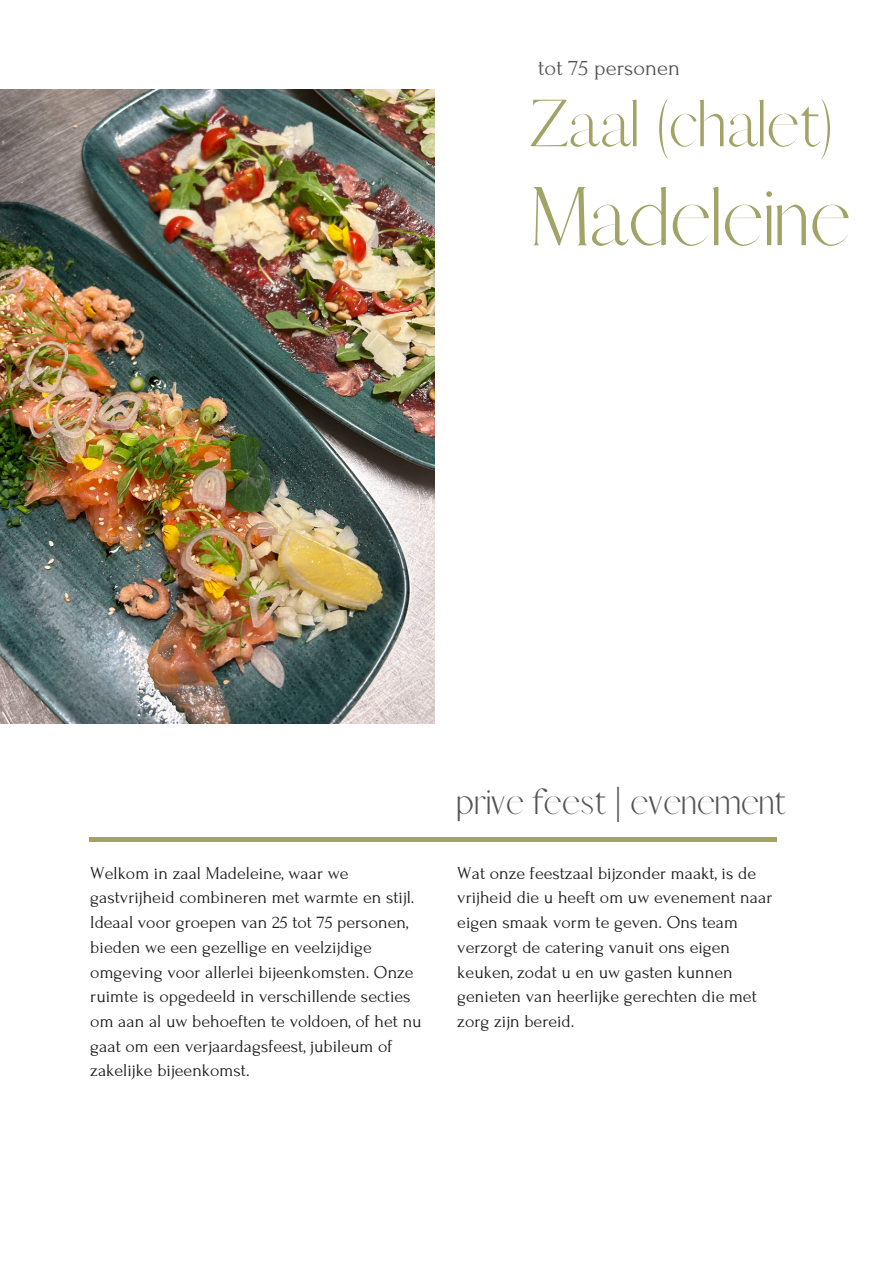
<style>
.page{position:relative;width:893px;height:1264px;background:#fff}
.page>*{position:absolute;margin:0;border:0;box-sizing:border-box;transform-origin:0 0}
.t1{font:75px "Afrah";color:#a2a367}
.t2{font:60px "Afrah";color:#a2a367}
.t3{font:33px "Afrah";color:#545454}
.t4{font:22.5px "Forum";color:#545454}
.t5{font:18px/24.8px "Forum";color:#181818}
</style>
<div class="page">
<hr style="left:89px;top:837px;width:687px;height:4px;background:#a2a367">
<img style="left:0;top:89px;width:435px;height:634px">
<p class="t4" style="left:538px;top:56px;width:143px">tot 75 personen</p>
<p class="t2" style="left:529px;top:86px;width:303px">Zaal (chalet)</p>
<p class="t1" style="left:529px;top:170px;width:323px">Madeleine</p>
<p class="t3" style="left:457px;top:780px;width:330px">prive feest | evenement</p>
<p class="t5" style="left:90px;top:860px;width:333px">Welkom in zaal Madeleine, waar we gastvrijheid combineren met warmte en stijl.<br>Ideaal voor groepen van 25 tot 75 personen, bieden we een gezellige en veelzijdige omgeving voor allerlei bijeenkomsten. Onze ruimte is opgedeeld in verschillende secties om aan al uw behoeften te voldoen, of het nu gaat om een verjaardagsfeest, jubileum of zakelijke bijeenkomst.</p>
<p class="t5" style="left:457px;top:860px;width:316px">Wat onze feestzaal bijzonder maakt, is de vrijheid die u heeft om uw evenement naar eigen smaak vorm te geven. Ons team verzorgt de catering vanuit ons eigen keuken, zodat u en uw gasten kunnen genieten van heerlijke gerechten die met zorg zijn bereid.</p>
</div>
